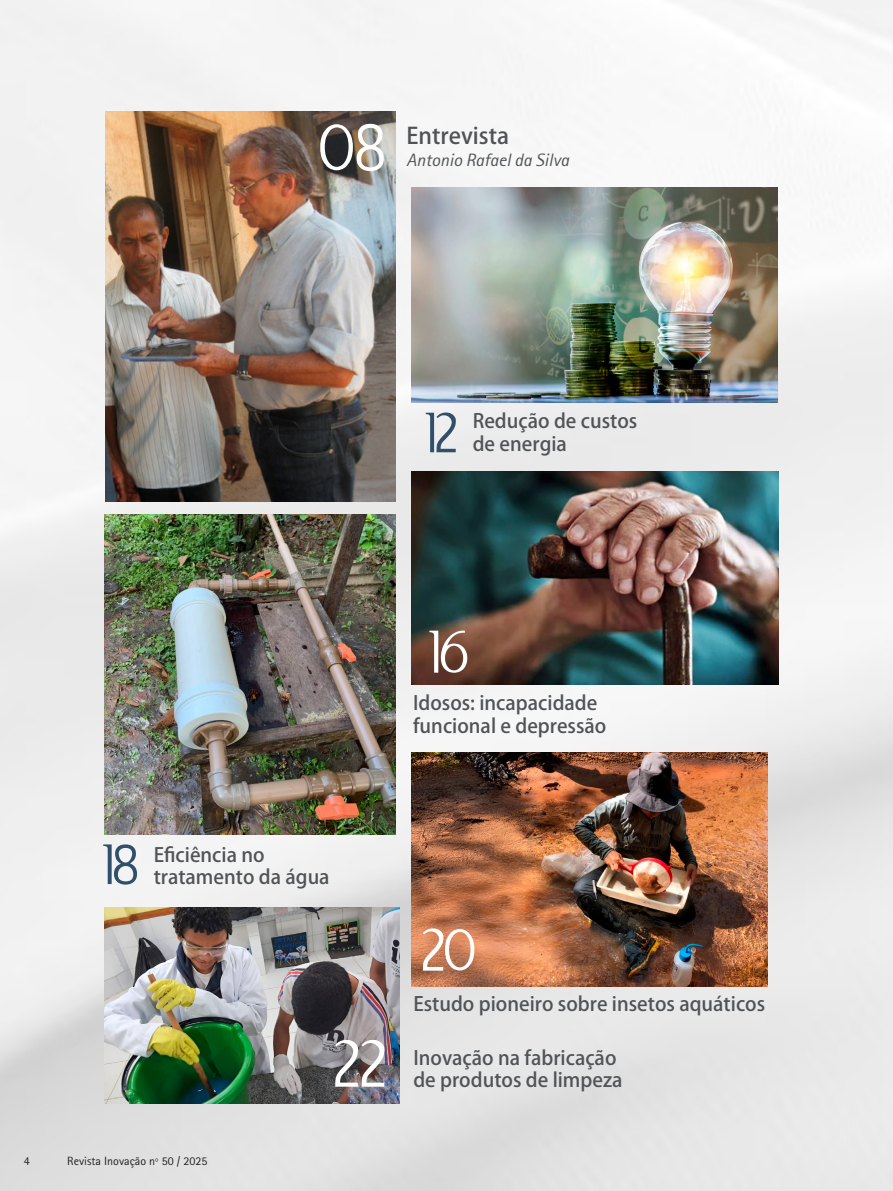
<style>
.page{position:relative;width:893px;height:1191px;background:#fff}
.page>*{position:absolute;margin:0;border:0;box-sizing:border-box;transform-origin:0 0}
.BAILEY{font:62.1px "Usenet";color:#fff}
.BAILEY-2{font:55.95px "Usenet";color:#fff}
.BAILEY-3{font:52.65px "Usenet";color:#2f4f6b}
.Sumário{font:500 22.65px "Koz Go Pr 6 N";color:#505457}
.Sumário-2{font:500 19.5px/22.5px "Koz Go Pr 6 N";color:#505457}
.CORPO_DO_TEXTO{font:italic 18px "Rotis Sans Serif";color:#505457}
.BAILEY-4{font:12px "Rotis Sans Serif";color:#231f20}
</style>
<div class="page">
<img style="left:0;top:0;width:893px;height:1191px">
<img style="left:412px;top:471px;width:366px;height:214px">
<img style="left:412px;top:752px;width:356px;height:234px">
<img style="left:105px;top:907px;width:294px;height:196px">
<img style="left:104px;top:514px;width:291px;height:321px">
<img style="left:412px;top:187px;width:365px;height:215px">
<img style="left:105px;top:111px;width:290px;height:390px">
<p class="BAILEY" style="left:319px;top:108px;width:67px">08</p>
<p class="Sumário" style="left:406px;top:123px;width:104px">Entrevista</p>
<p class="CORPO_DO_TEXTO" style="left:406px;top:149px;width:164px">Antonio Rafael da Silva</p>
<p class="BAILEY-3" style="left:425px;top:400px;width:33px">12</p>
<p class="Sumário-2" style="left:473px;top:410px;width:166px">Redução de custos de energia</p>
<p class="BAILEY-2" style="left:429px;top:617px;width:41px">16</p>
<p class="Sumário-2" style="left:413px;top:692px;width:195px">Idosos: incapacidade funcional e depressão</p>
<p class="BAILEY-3" style="left:102px;top:831px;width:37px">18</p>
<p class="Sumário-2" style="left:154px;top:843px;width:177px">Eficiência no tratamento da água</p>
<p class="BAILEY" style="left:334px;top:1024px;width:52px">22</p>
<p class="BAILEY-4" style="left:24px;top:1153px;width:7px">4</p>
<p class="BAILEY-4" style="left:67px;top:1153px;width:142px">Revista Inovação nº 50 / 2025</p>
<p class="BAILEY-2" style="left:422px;top:914px;width:55px">20</p>
<p class="Sumário-2" style="left:413px;top:993px;width:353px">Estudo pioneiro sobre insetos aquáticos</p>
<p class="Sumário-2" style="left:413px;top:1046px;width:211px">Inovação na fabricação de produtos de limpeza</p>
</div>
